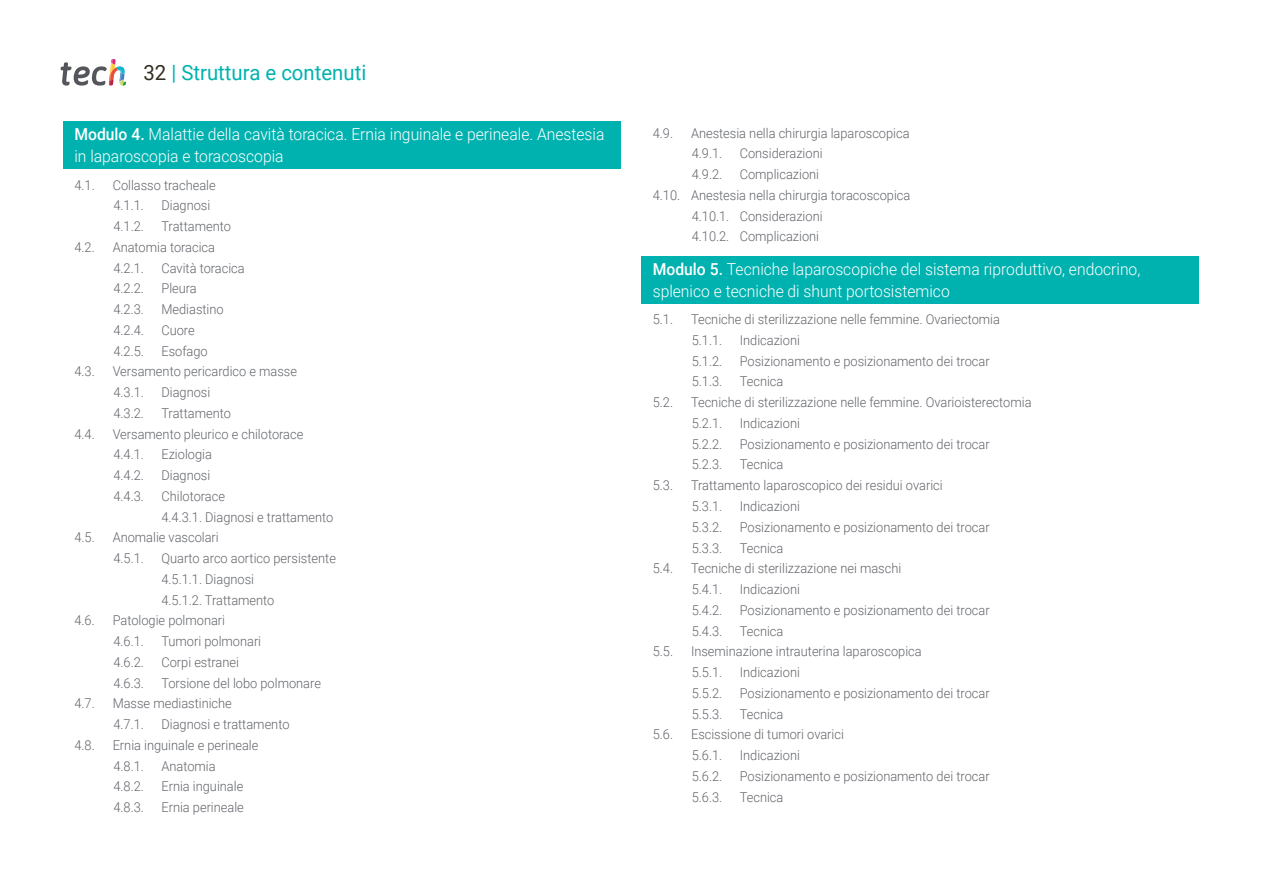
<style>
.page{position:relative;width:1263px;height:893px;background:#fff}
.page>*{position:absolute;margin:0;border:0;box-sizing:border-box;transform-origin:0 0}
.t1{font:21px "Roboto";color:#00b2af}
.t2{font:300 16.5px/22.5px "Roboto";color:#fff;scale:.95 1}
.t3{font:300 13.5px/20.7px "Roboto";color:#61646a;scale:.95 1}
.s1{color:#312e20}
.s2{font-weight:500}
</style>
<div class="page">
<div style="left:63px;top:121px;width:558px;height:48px;background:#00b2af"></div>
<div style="left:642px;top:256px;width:557px;height:47px;background:#00b2af"></div>
<svg style="left:61px;top:59px;width:65px;height:27px"></svg>
<h1 class="t1" style="left:144px;top:57px;width:224px"><span class="s1">32</span> | Struttura e contenuti</h1>
<p class="t2" style="left:74px;top:122px;width:559px"><span class="s2">Modulo 4.</span> Malattie della cavità toracica. Ernia inguinale e perineale. Anestesia in laparoscopia e toracoscopia</p>
<p class="t3" style="left:74px;top:174px;width:23px">4.1.</p>
<p class="t3" style="left:113px;top:174px;width:110px">Collasso tracheale<br>4.1.1.</p>
<p class="t3" style="left:161px;top:195px;width:53px">Diagnosi</p>
<p class="t3" style="left:113px;top:215px;width:34px">4.1.2.</p>
<p class="t3" style="left:161px;top:215px;width:75px">Trattamento</p>
<p class="t3" style="left:74px;top:236px;width:23px">4.2.</p>
<p class="t3" style="left:113px;top:236px;width:109px">Anatomia toracica<br>4.2.1.</p>
<p class="t3" style="left:161px;top:257px;width:89px">Cavità toracica</p>
<p class="t3" style="left:113px;top:278px;width:34px">4.2.2.</p>
<p class="t3" style="left:161px;top:278px;width:39px">Pleura</p>
<p class="t3" style="left:113px;top:298px;width:34px">4.2.3.</p>
<p class="t3" style="left:161px;top:298px;width:67px">Mediastino</p>
<p class="t3" style="left:113px;top:319px;width:34px">4.2.4.</p>
<p class="t3" style="left:161px;top:319px;width:37px">Cuore</p>
<p class="t3" style="left:113px;top:340px;width:34px">4.2.5.</p>
<p class="t3" style="left:161px;top:340px;width:50px">Esofago</p>
<p class="t3" style="left:74px;top:361px;width:23px">4.3.</p>
<p class="t3" style="left:113px;top:361px;width:196px">Versamento pericardico e masse<br>4.3.1.</p>
<p class="t3" style="left:161px;top:381px;width:53px">Diagnosi</p>
<p class="t3" style="left:113px;top:402px;width:34px">4.3.2.</p>
<p class="t3" style="left:161px;top:402px;width:75px">Trattamento</p>
<p class="t3" style="left:74px;top:423px;width:23px">4.4.</p>
<p class="t3" style="left:113px;top:423px;width:202px">Versamento pleurico e chilotorace<br>4.4.1.</p>
<p class="t3" style="left:161px;top:444px;width:55px">Eziologia</p>
<p class="t3" style="left:113px;top:464px;width:34px">4.4.2.</p>
<p class="t3" style="left:161px;top:464px;width:53px">Diagnosi</p>
<p class="t3" style="left:113px;top:485px;width:34px">4.4.3.</p>
<p class="t3" style="left:161px;top:485px;width:182px">Chilotorace<br>4.4.3.1. Diagnosi e trattamento</p>
<p class="t3" style="left:74px;top:527px;width:23px">4.5.</p>
<p class="t3" style="left:113px;top:527px;width:113px">Anomalie vascolari<br>4.5.1.</p>
<p class="t3" style="left:161px;top:547px;width:185px">Quarto arco aortico persistente<br>4.5.1.1. Diagnosi<br>4.5.1.2. Trattamento</p>
<p class="t3" style="left:74px;top:610px;width:23px">4.6.</p>
<p class="t3" style="left:113px;top:610px;width:120px">Patologie polmonari<br>4.6.1.</p>
<p class="t3" style="left:161px;top:630px;width:107px">Tumori polmonari</p>
<p class="t3" style="left:113px;top:651px;width:34px">4.6.2.</p>
<p class="t3" style="left:161px;top:651px;width:83px">Corpi estranei</p>
<p class="t3" style="left:113px;top:672px;width:34px">4.6.3.</p>
<p class="t3" style="left:161px;top:672px;width:169px">Torsione del lobo polmonare</p>
<p class="t3" style="left:74px;top:693px;width:23px">4.7.</p>
<p class="t3" style="left:113px;top:693px;width:127px">Masse mediastiniche<br>4.7.1.</p>
<p class="t3" style="left:161px;top:713px;width:136px">Diagnosi e trattamento</p>
<p class="t3" style="left:74px;top:734px;width:23px">4.8.</p>
<p class="t3" style="left:113px;top:734px;width:155px">Ernia inguinale e perineale<br>4.8.1.</p>
<p class="t3" style="left:161px;top:755px;width:59px">Anatomia</p>
<p class="t3" style="left:113px;top:776px;width:34px">4.8.2.</p>
<p class="t3" style="left:161px;top:776px;width:88px">Ernia inguinale</p>
<p class="t3" style="left:113px;top:796px;width:34px">4.8.3.</p>
<p class="t3" style="left:161px;top:796px;width:88px">Ernia perineale</p>
<p class="t3" style="left:653px;top:122px;width:23px">4.9.</p>
<p class="t3" style="left:691px;top:122px;width:232px">Anestesia nella chirurgia laparoscopica<br>4.9.1.</p>
<p class="t3" style="left:740px;top:143px;width:89px">Considerazioni</p>
<p class="t3" style="left:692px;top:164px;width:34px">4.9.2.</p>
<p class="t3" style="left:740px;top:164px;width:85px">Complicazioni</p>
<p class="t3" style="left:653px;top:184px;width:273px">4.10. Anestesia nella chirurgia toracoscopica</p>
<p class="t3" style="left:692px;top:205px;width:139px">4.10.1. Considerazioni</p>
<p class="t3" style="left:692px;top:226px;width:136px">4.10.2. Complicazioni</p>
<p class="t2" style="left:653px;top:257px;width:515px"><span class="s2">Modulo 5.</span> Tecniche laparoscopiche del sistema riproduttivo, endocrino, splenico e tecniche di shunt portosistemico</p>
<p class="t3" style="left:653px;top:309px;width:23px">5.1.</p>
<p class="t3" style="left:691px;top:309px;width:327px">Tecniche di sterilizzazione nelle femmine. Ovariectomia<br>5.1.1.</p>
<p class="t3" style="left:740px;top:329px;width:65px">Indicazioni</p>
<p class="t3" style="left:692px;top:350px;width:34px">5.1.2.</p>
<p class="t3" style="left:740px;top:350px;width:265px">Posizionamento e posizionamento dei trocar</p>
<p class="t3" style="left:692px;top:371px;width:34px">5.1.3.</p>
<p class="t3" style="left:740px;top:371px;width:47px">Tecnica</p>
<p class="t3" style="left:653px;top:392px;width:23px">5.2.</p>
<p class="t3" style="left:691px;top:392px;width:360px">Tecniche di sterilizzazione nelle femmine. Ovarioisterectomia<br>5.2.1.</p>
<p class="t3" style="left:740px;top:412px;width:65px">Indicazioni</p>
<p class="t3" style="left:692px;top:433px;width:34px">5.2.2.</p>
<p class="t3" style="left:740px;top:433px;width:265px">Posizionamento e posizionamento dei trocar</p>
<p class="t3" style="left:692px;top:454px;width:34px">5.2.3.</p>
<p class="t3" style="left:740px;top:454px;width:47px">Tecnica</p>
<p class="t3" style="left:653px;top:475px;width:23px">5.3.</p>
<p class="t3" style="left:691px;top:475px;width:266px">Trattamento laparoscopico dei residui ovarici<br>5.3.1.</p>
<p class="t3" style="left:740px;top:495px;width:65px">Indicazioni</p>
<p class="t3" style="left:692px;top:516px;width:34px">5.3.2.</p>
<p class="t3" style="left:740px;top:516px;width:265px">Posizionamento e posizionamento dei trocar</p>
<p class="t3" style="left:692px;top:537px;width:34px">5.3.3.</p>
<p class="t3" style="left:740px;top:537px;width:47px">Tecnica</p>
<p class="t3" style="left:653px;top:558px;width:23px">5.4.</p>
<p class="t3" style="left:691px;top:558px;width:223px">Tecniche di sterilizzazione nei maschi<br>5.4.1.</p>
<p class="t3" style="left:740px;top:578px;width:65px">Indicazioni</p>
<p class="t3" style="left:692px;top:599px;width:34px">5.4.2.</p>
<p class="t3" style="left:740px;top:599px;width:265px">Posizionamento e posizionamento dei trocar</p>
<p class="t3" style="left:692px;top:620px;width:34px">5.4.3.</p>
<p class="t3" style="left:740px;top:620px;width:47px">Tecnica</p>
<p class="t3" style="left:653px;top:641px;width:23px">5.5.</p>
<p class="t3" style="left:691px;top:641px;width:244px">Inseminazione intrauterina laparoscopica<br>5.5.1.</p>
<p class="t3" style="left:740px;top:661px;width:65px">Indicazioni</p>
<p class="t3" style="left:692px;top:682px;width:34px">5.5.2.</p>
<p class="t3" style="left:740px;top:682px;width:265px">Posizionamento e posizionamento dei trocar</p>
<p class="t3" style="left:692px;top:703px;width:34px">5.5.3.</p>
<p class="t3" style="left:740px;top:703px;width:47px">Tecnica</p>
<p class="t3" style="left:653px;top:724px;width:23px">5.6.</p>
<p class="t3" style="left:691px;top:724px;width:162px">Escissione di tumori ovarici<br>5.6.1.</p>
<p class="t3" style="left:740px;top:744px;width:65px">Indicazioni</p>
<p class="t3" style="left:692px;top:765px;width:34px">5.6.2.</p>
<p class="t3" style="left:740px;top:765px;width:265px">Posizionamento e posizionamento dei trocar</p>
<p class="t3" style="left:692px;top:786px;width:34px">5.6.3.</p>
<p class="t3" style="left:740px;top:786px;width:47px">Tecnica</p>
</div>
